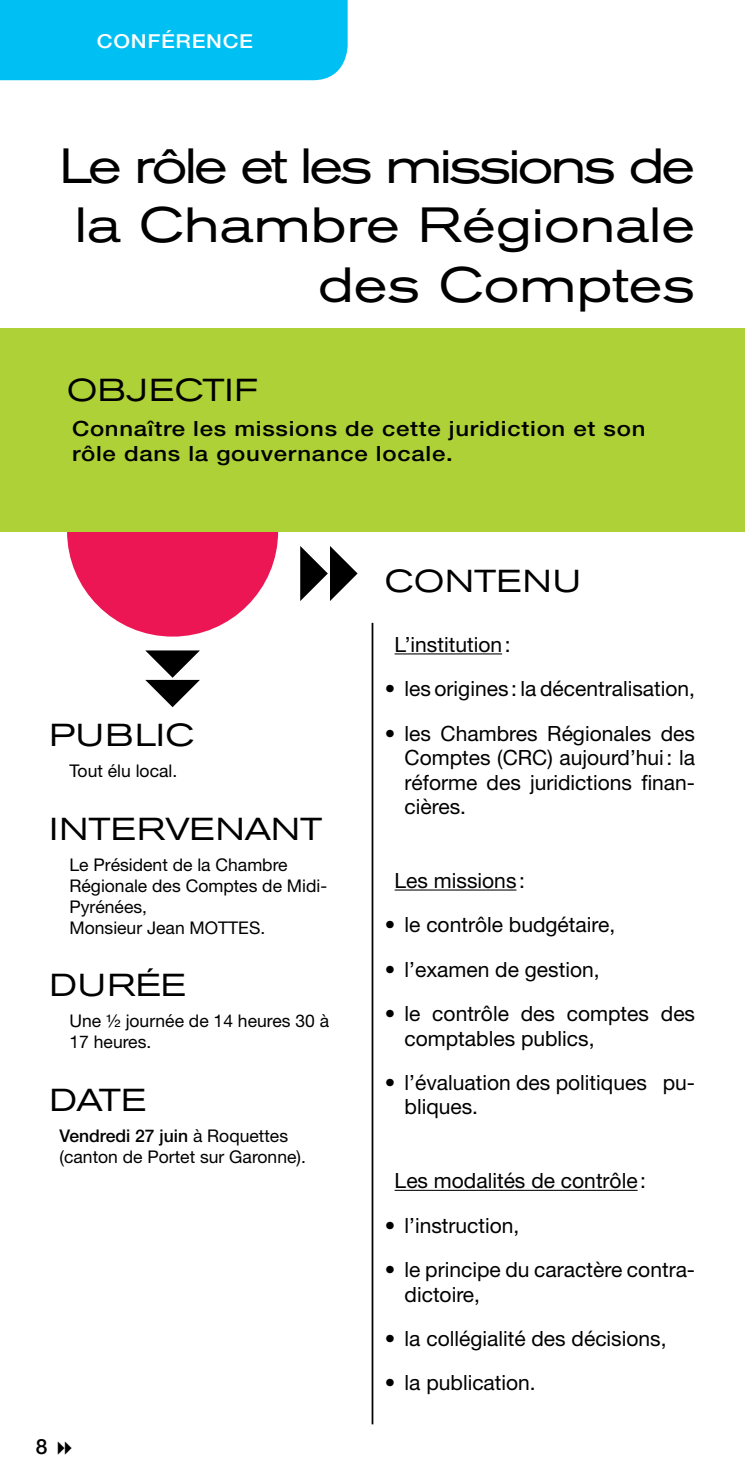
<style>
.page{position:relative;width:745px;height:1474px;background:#fff}
.page>*{position:absolute;margin:0;border:0;box-sizing:border-box;transform-origin:0 0}
.t1{font:49px/59.5px "Akzidenz Grot Ext BQ";color:#000;text-align:right}
.t2{font:31.5px "Akzidenz Grot Ext BQ";letter-spacing:.02em;color:#000}
.t3{font:31.5px "Akzidenz Grot Ext BQ";color:#000}
.t4{font:21px/24.5px "Helvetica Neue LT";color:#000}
.t5{font:500 21px/25.2px "Helvetica Neue LT";letter-spacing:.03em;color:#000;scale:1.14 1}
.t6{font:500 21px "Helvetica Neue LT";letter-spacing:.03em;color:#000}
.t7{font:500 19.25px "Helvetica Neue LT";letter-spacing:.03em;color:#fff;scale:1.14 1}
.t8{font:17.5px/21px "Helvetica Neue LT";color:#000}
.s1{font-weight:500}
</style>
<div class="page">
<div style="left:0;top:0;width:347px;height:80px;background:#00c0f3"></div>
<div style="left:67px;top:425px;width:211px;height:211px;background:#ed1654;border-radius:50%"></div>
<div style="left:0;top:329px;width:744px;height:203px;background:#add136"></div>
<hr style="left:744px;top:329px;width:1px;height:203px;background:#add136">
<svg style="left:145px;top:650px;width:55px;height:57px"></svg>
<svg style="left:300px;top:546px;width:57px;height:55px"></svg>
<hr style="left:371px;top:623px;width:2px;height:801px;background:#000">
<hr style="left:394px;top:653px;width:107px;height:1px;background:#000">
<hr style="left:394px;top:889px;width:122px;height:1px;background:#000">
<hr style="left:394px;top:1189px;width:243px;height:1px;background:#000">
<p class="t7" style="left:97px;top:30px;width:138px">CONFÉRENCE</p>
<h1 class="t1" style="left:59px;top:136px;width:637px">Le rôle et les missions de la Chambre Régionale des Comptes</h1>
<h2 class="t2" style="left:67px;top:371px;width:192px">OBJECTIF</h2>
<p class="t5" style="left:72px;top:415px;width:504px">Connaître les missions de cette juridiction et son rôle dans la gouvernance locale.</p>
<h2 class="t2" style="left:50px;top:717px;width:146px">PUBLIC</h2>
<p class="t8" style="left:69px;top:760px;width:109px">Tout élu local.</p>
<h2 class="t3" style="left:50px;top:810px;width:274px">INTERVENANT</h2>
<p class="t8" style="left:69px;top:853px;width:259px">Le Président de la Chambre<br>Régionale des Comptes de Midi-<br>Pyrénées,<br>Monsieur Jean MOTTES.</p>
<h2 class="t2" style="left:50px;top:967px;width:137px">DURÉE</h2>
<p class="t8" style="left:69px;top:1010px;width:261px">Une ½ journée de 14 heures 30 à<br>17 heures.</p>
<h2 class="t2" style="left:50px;top:1081px;width:98px">DATE</h2>
<p class="t8" style="left:60px;top:1124px;width:248px"><span class="s1">Vendredi 27 juin</span> à Roquettes (canton de Portet sur Garonne).</p>
<p class="t6" style="left:36px;top:1433px;width:13px">8</p>
<h2 class="t2" style="left:384px;top:562px;width:198px">CONTENU</h2>
<p class="t4" style="left:394px;top:632px;width:117px">L’institution:</p>
<p class="t4" style="left:384px;top:676px;width:312px">• les origines : la décentralisation,</p>
<p class="t4" style="left:404px;top:720px;width:292px;text-align:justify;text-indent:-20px">• les Chambres Régionales des Comptes (CRC) aujourd’hui: la réforme des juridictions finan&shy;cières.</p>
<p class="t4" style="left:394px;top:868px;width:132px">Les missions :</p>
<p class="t4" style="left:384px;top:912px;width:232px">• le contrôle budgétaire,</p>
<p class="t4" style="left:384px;top:956px;width:216px">• l’examen de gestion,</p>
<p class="t4" style="left:404px;top:1001px;width:292px;text-indent:-20px">• le contrôle des comptes des comptables publics,</p>
<p class="t4" style="left:404px;top:1069px;width:292px;text-indent:-20px">• l’évaluation des politiques pu&shy;bliques.</p>
<p class="t4" style="left:394px;top:1168px;width:253px">Les modalités de contrôle:</p>
<p class="t4" style="left:384px;top:1212px;width:136px">• l’instruction,</p>
<p class="t4" style="left:404px;top:1256px;width:292px;text-indent:-20px">• le principe du caractère contra&shy;dictoire,</p>
<p class="t4" style="left:384px;top:1325px;width:283px">• la collégialité des décisions,</p>
<p class="t4" style="left:384px;top:1370px;width:152px">• la publication.</p>
</div>
